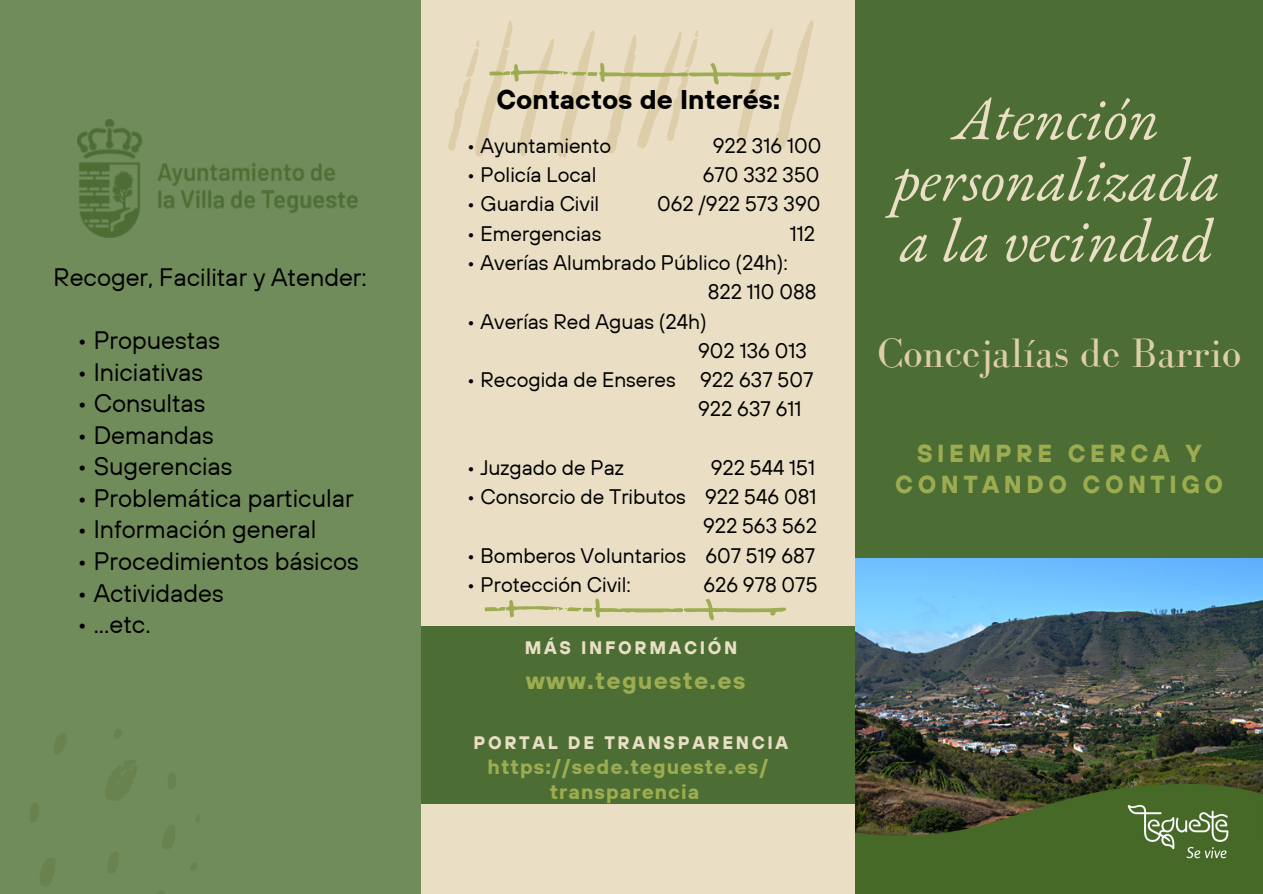
<style>
.page{position:relative;width:1263px;height:894px;background:#fff}
.page>*{position:absolute;margin:0;border:0;box-sizing:border-box;transform-origin:0 0}
.t1{font:italic 61.8px/60.9px "EB Garamond";color:#eadec4;text-align:center}
.t2{font:42.3px "Bodoni FLF";color:#ddcda8}
.t3{font:700 27px "TT Hoves";color:#000}
.t4{font:25.2px "TT Hoves";color:#000}
.t5{font:700 24.6px/31.5px "TT Hoves";letter-spacing:.185em;color:#9dac50;text-align:center}
.t6{font:700 24px "TT Hoves";letter-spacing:.05em;color:#9dac50}
.t7{font:21px "TT Hoves";color:#000}
.t8{font:700 20.4px "TT Hoves";letter-spacing:.05em;color:#9dac50}
.t9{font:700 18px "TT Hoves";letter-spacing:.145em;color:#eadec4}
</style>
<div class="page">
<div style="left:0;top:0;width:1263px;height:893px;background:#eadec4"></div>
<svg style="left:448px;top:20px;width:366px;height:138px"></svg>
<div style="left:856px;top:0;width:407px;height:558px;background:#4c6e34"></div>
<div style="left:0;top:0;width:421px;height:893px;background:#718c5b"></div>
<svg style="left:30px;top:729px;width:170px;height:164px"></svg>
<svg style="left:484px;top:598px;width:302px;height:23px"></svg>
<div style="left:421px;top:626px;width:434px;height:178px;background:#4c6e34"></div>
<img style="left:77px;top:120px;width:280px;height:117px">
<svg style="left:489px;top:50px;width:302px;height:46px"></svg>
<img style="left:856px;top:558px;width:407px;height:226px">
<img style="left:856px;top:784px;width:407px;height:109px">
<p class="t4" style="left:54px;top:261px;width:315px">Recoger, Facilitar y Atender:</p>
<p class="t4" style="left:77px;top:324px;width:145px">• Propuestas</p>
<p class="t4" style="left:77px;top:355px;width:128px">• Iniciativas</p>
<p class="t4" style="left:77px;top:387px;width:130px">• Consultas</p>
<p class="t4" style="left:77px;top:418px;width:138px">• Demandas</p>
<p class="t4" style="left:77px;top:450px;width:157px">• Sugerencias</p>
<p class="t4" style="left:77px;top:481px;width:278px">• Problemática particular</p>
<p class="t4" style="left:77px;top:513px;width:241px">• Información general</p>
<p class="t4" style="left:77px;top:544px;width:284px">• Procedimientos básicos</p>
<p class="t4" style="left:77px;top:576px;width:148px">• Actividades</p>
<p class="t4" style="left:77px;top:607px;width:75px">• ...etc.</p>
<p class="t3" style="left:496px;top:82px;width:285px">Contactos de Interés:</p>
<p class="t7" style="left:466px;top:132px;width:146px">• Ayuntamiento</p>
<p class="t7" style="left:713px;top:132px;width:110px">922 316 100</p>
<p class="t7" style="left:466px;top:161px;width:132px">• Policía Local</p>
<p class="t7" style="left:703px;top:161px;width:118px">670 332 350</p>
<p class="t7" style="left:466px;top:190px;width:134px">• Guardia Civil</p>
<p class="t7" style="left:657px;top:190px;width:165px">062 /922 573 390</p>
<p class="t7" style="left:466px;top:219px;width:136px">• Emergencias</p>
<p class="t7" style="left:790px;top:219px;width:27px">112</p>
<p class="t7" style="left:466px;top:249px;width:323px">• Averías Alumbrado Público (24h):</p>
<p class="t7" style="left:708px;top:278px;width:110px">822 110 088</p>
<p class="t7" style="left:466px;top:307px;width:242px">• Averías Red Aguas (24h)</p>
<p class="t7" style="left:698px;top:336px;width:110px">902 136 013</p>
<p class="t7" style="left:466px;top:366px;width:348px">• Recogida de Enseres 922 637 507</p>
<p class="t7" style="left:698px;top:395px;width:105px">922 637 611</p>
<p class="t7" style="left:466px;top:453px;width:159px">• Juzgado de Paz</p>
<p class="t7" style="left:711px;top:453px;width:106px">922 544 151</p>
<h6 class="t7" style="left:466px;top:483px;width:351px">• Consorcio de Tributos 922 546 081</h6>
<p class="t7" style="left:703px;top:512px;width:115px">922 563 562</p>
<p class="t7" style="left:466px;top:541px;width:350px">• Bomberos Voluntarios 607 519 687</p>
<p class="t7" style="left:466px;top:571px;width:166px">• Protección Civil:</p>
<p class="t7" style="left:703px;top:571px;width:116px">626 978 075</p>
<p class="t9" style="left:525px;top:636px;width:214px">MÁS INFORMACIÓN</p>
<p class="t6" style="left:526px;top:665px;width:221px">www.tegueste.es</p>
<p class="t9" style="left:473px;top:730px;width:316px">PORTAL DE TRANSPARENCIA</p>
<p class="t8" style="left:488px;top:753px;width:282px">https://sede.tegueste.es/</p>
<h4 class="t8" style="left:550px;top:778px;width:151px">transparencia</h4>
<p class="t1" style="left:892px;top:87px;width:330px">Atención personalizada a la vecindad</p>
<h1 class="t2" style="left:877px;top:330px;width:365px">Concejalías de Barrio</h1>
<p class="t5" style="left:895px;top:437px;width:329px">SIEMPRE CERCA Y<br>CONTANDO CONTIGO</p>
</div>
